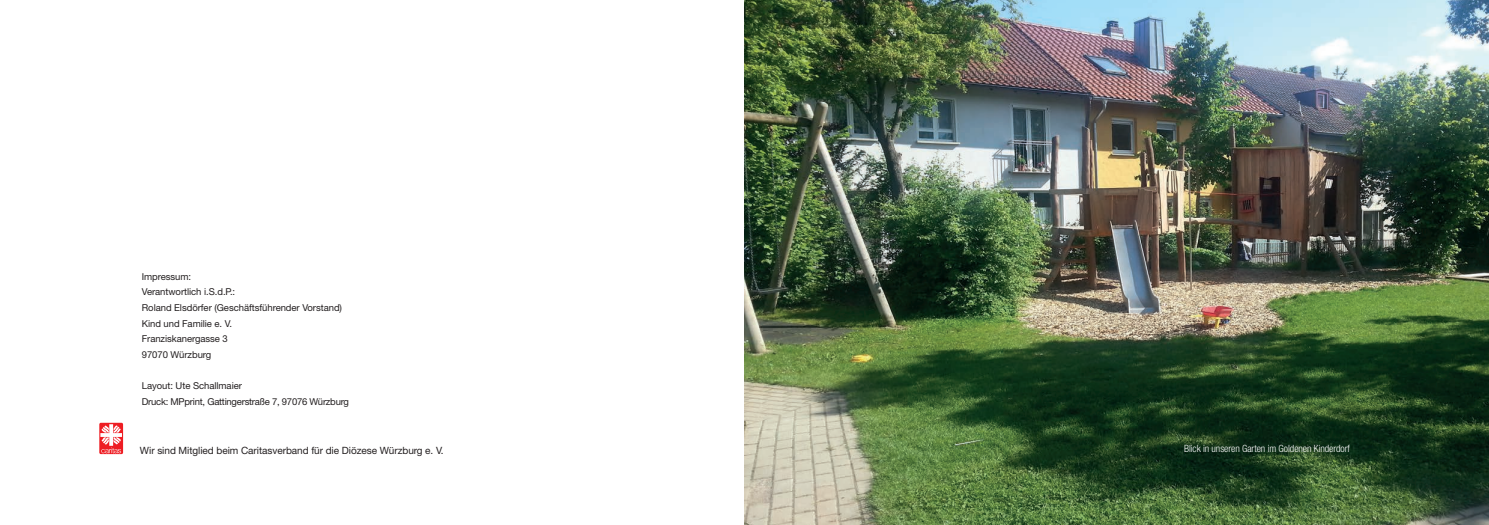
<style>
.page{position:relative;width:1489px;height:525px;background:#fff}
.page>*{position:absolute;margin:0;border:0;box-sizing:border-box;transform-origin:0 0}
.t1{font:10px "Helvetica Neue LT Std";letter-spacing:-.005em;color:#231f20}
.t2{font:300 condensed 10px "Helvetica Neue LT Std";letter-spacing:-.005em;color:#fff}
.t3{font:9.5px/15.6px "Helvetica Neue LT Std";letter-spacing:-.005em;color:#231f20}
.t4{font:9.5px/15.6px "Helvetica Neue LT Std";letter-spacing:-.025em;color:#231f20}
</style>
<div class="page">
<div style="left:99px;top:422px;width:24px;height:32px;background:#ee1d23;border-radius:2px"></div>
<svg style="left:100px;top:424px;width:22px;height:29px"></svg>
<img style="left:744px;top:0;width:744px;height:524px">
<p class="t3" style="left:142px;top:268px;width:202px">Impressum:<br>Verantwortlich i.S.d.P.:<br>Roland Elsdörfer (Geschäftsführender Vorstand)<br>Kind und Familie e. V.<br>Franziskanergasse 3<br>97070 Würzburg</p>
<p class="t4" style="left:142px;top:377px;width:208px">Layout: Ute Schallmaier<br>Druck: MPprint, Gattingerstraße 7, 97076 Würzburg</p>
<p class="t1" style="left:140px;top:444px;width:305px">Wir sind Mitglied beim Caritasverband für die Diözese Würzburg e. V.</p>
<p class="t2" style="left:1183px;top:442px;width:167px">Blick in unseren Garten im Goldenen Kinderdorf</p>
</div>
